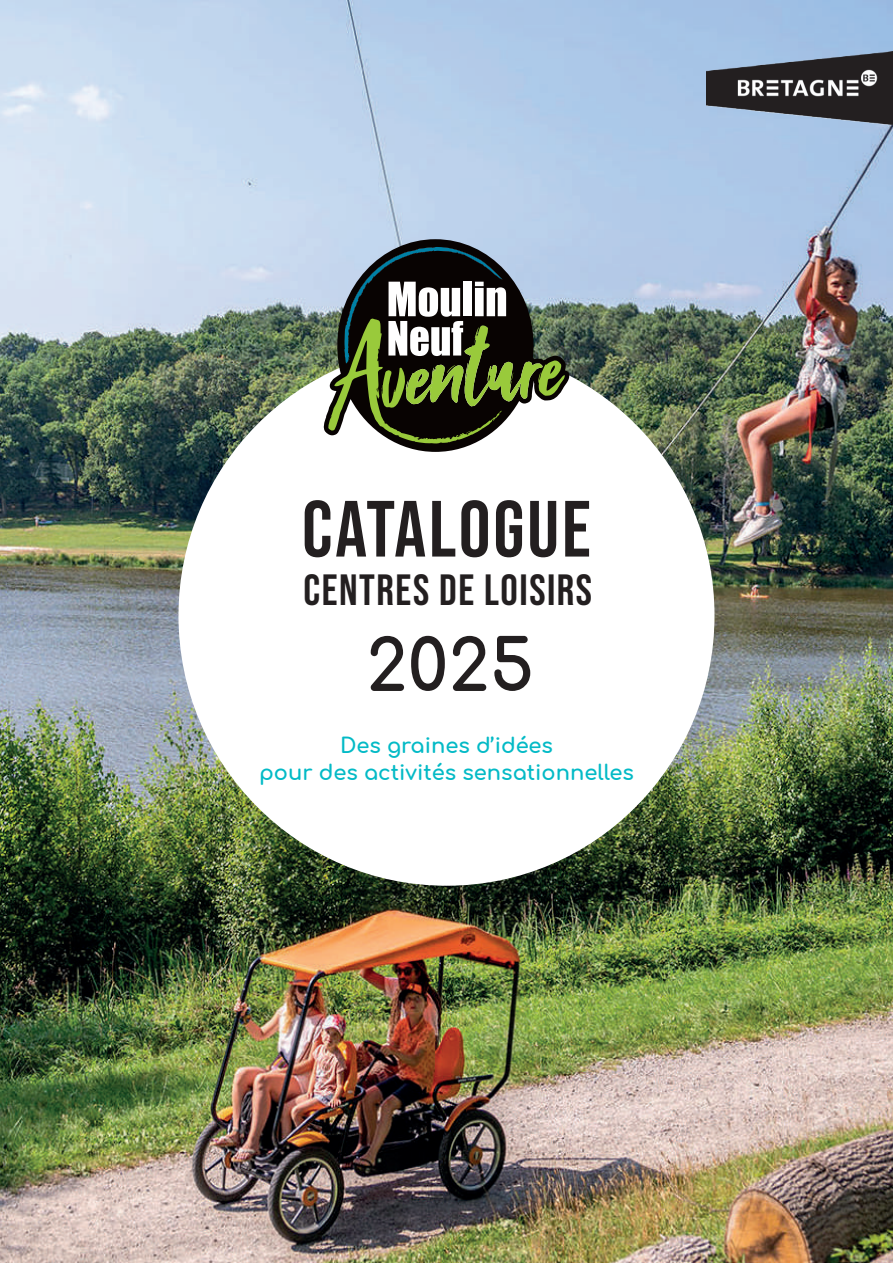
<style>
.page{position:relative;width:893px;height:1263px;background:#fff}
.page>*{position:absolute;margin:0;border:0;box-sizing:border-box;transform-origin:0 0}
.t1{font:79.5px "Bebas Neue";letter-spacing:.035em;color:#231f20}
.t2{font:700 70.5px "Comfortaa";color:#231f20}
.t3{font:43.5px "Bebas Neue";letter-spacing:.035em;color:#231f20}
.t4{font:700 21px/26.8px "Comfortaa";color:#03bac6;text-align:center}
</style>
<div class="page">
<img style="left:0;top:0;width:893px;height:1263px">
<div style="left:178px;top:346px;width:536px;height:540px;background:#fff;border-radius:50%"></div>
<svg style="left:322px;top:239px;width:248px;height:213px"></svg>
<svg style="left:327px;top:247px;width:238px;height:197px"></svg>
<img style="left:707px;top:51px;width:186px;height:73px">
<h1 class="t1" style="left:302px;top:484px;width:290px">CATALOGUE</h1>
<h3 class="t3" style="left:304px;top:565px;width:290px">CENTRES DE LOISIRS</h3>
<h2 class="t2" style="left:366px;top:600px;width:170px">2025</h2>
<p class="t4" style="left:259px;top:729px;width:376px">Des graines d’idées<br>pour des activités sensationnelles</p>
</div>
